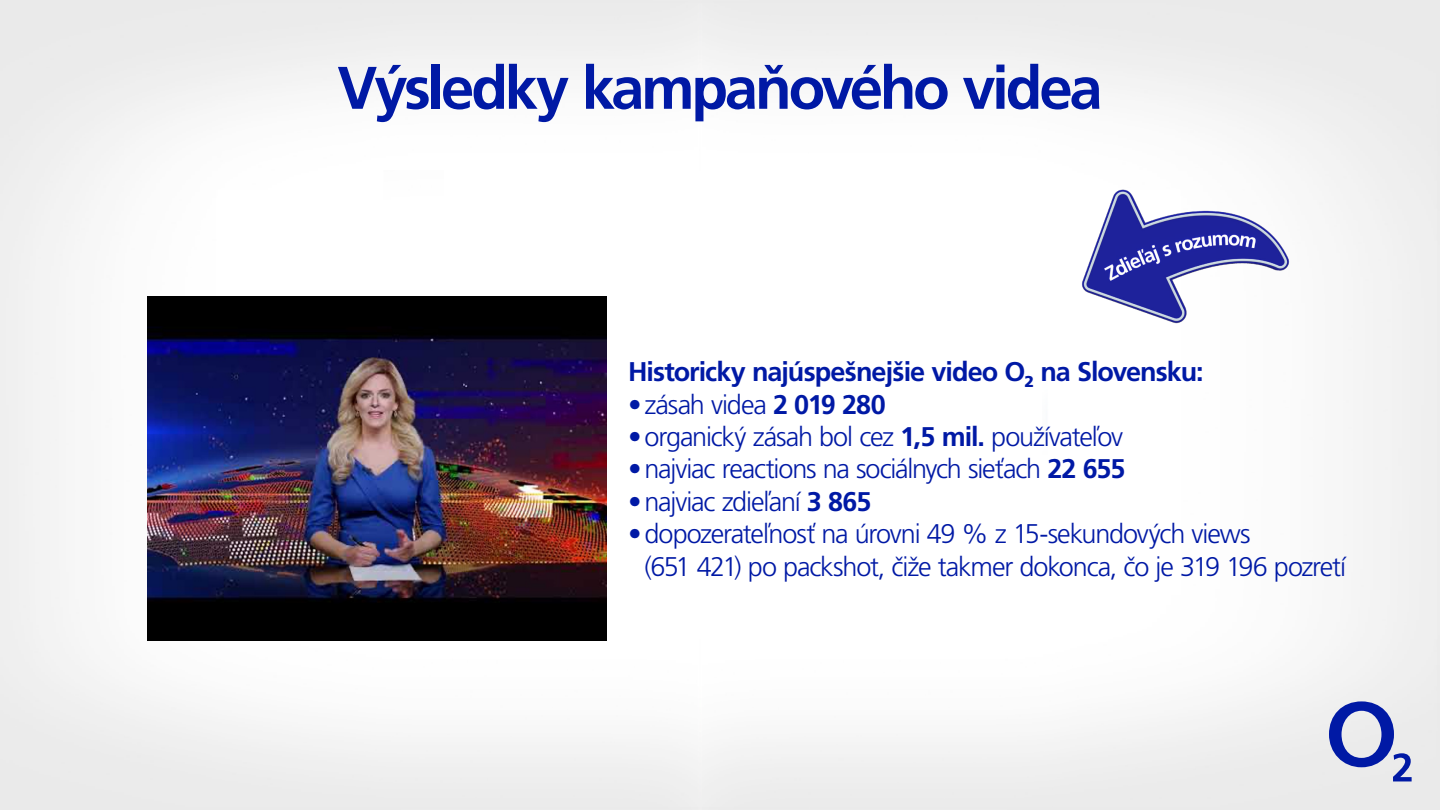
<style>
.page{position:relative;width:1440px;height:810px;background:#fff}
.page>*{position:absolute;margin:0;border:0;box-sizing:border-box;transform-origin:0 0}
.t1{font:700 60px "Frutiger CE";letter-spacing:-.055em;color:#0019a5}
.t2{font:300 27px/32.4px "Frutiger CE";letter-spacing:-.045em;color:#0019a5}
.t3{font:700 27px "Frutiger CE";letter-spacing:-.035em;color:#0019a5}
.s1{font-weight:700}
</style>
<div class="page">
<img style="left:0;top:0;width:1440px;height:810px">
<svg style="left:1329px;top:701px;width:83px;height:80px"></svg>
<img style="left:1065px;top:179px;width:242px;height:182px">
<img style="left:148px;top:296px;width:459px;height:344px">
<h1 class="t1" style="left:337px;top:54px;width:767px">Výsledky kampaňového videa</h1>
<p class="t3" style="left:628px;top:356px;width:577px">Historicky najúspešnejšie video O<sub>2</sub> na Slovensku:</p>
<p class="t2" style="left:628px;top:388px;width:259px">•zásah videa <span class="s1">2 019 280</span></p>
<p class="t2" style="left:628px;top:420px;width:497px">•organický zásah bol cez <span class="s1">1,5 mil.</span> používateľov</p>
<p class="t2" style="left:628px;top:453px;width:499px">•najviac reactions na sociálnych sieťach <span class="s1">22 655</span></p>
<p class="t2" style="left:628px;top:485px;width:245px">•najviac zdieľaní <span class="s1">3 865</span></p>
<p class="t2" style="left:645px;top:517px;width:703px;text-indent:-16px">•dopozerateľnosť na úrovni 49 % z 15-sekundových views<br>(651 421) po packshot, čiže takmer dokonca, čo je 319 196 pozretí</p>
</div>
